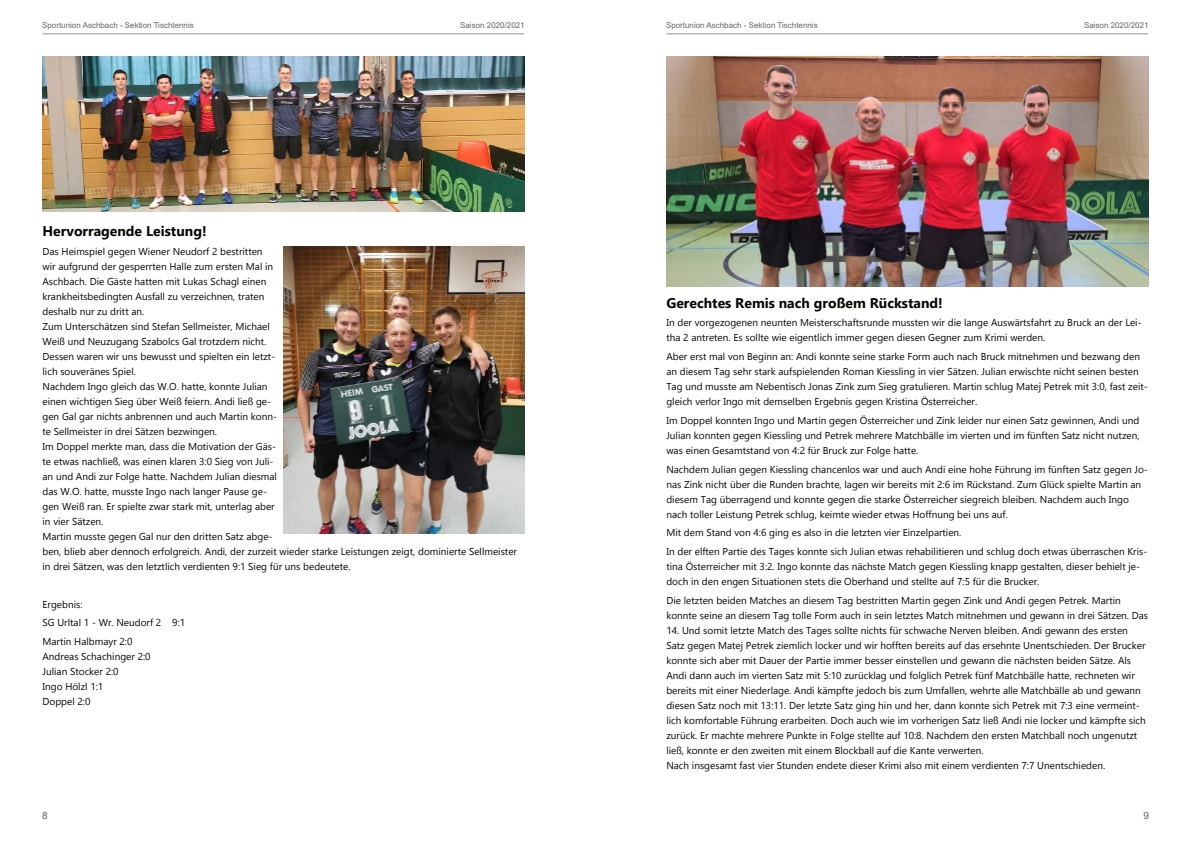
<style>
.page{position:relative;width:1191px;height:842px;background:#fff}
.page>*{position:absolute;margin:0;border:0;box-sizing:border-box;transform-origin:0 0}
.t1{font:700 14px "Gadugi";color:#080704}
.t2{font:10px/15px "Gadugi";color:#080704}
.t3{font:10px "Arial";color:#676665}
.t4{font:8px "Arial";color:#676665}
</style>
<div class="page">
<hr style="left:666px;top:34px;width:482px;height:1px;background:#929497">
<hr style="left:43px;top:34px;width:481px;height:1px;background:#929497">
<img style="left:43px;top:57px;width:481px;height:155px">
<img style="left:666px;top:57px;width:482px;height:230px">
<img style="left:283px;top:246px;width:241px;height:288px">
<p class="t4" style="left:42px;top:23px;width:153px">Sportunion Aschbach - Sektion Tischtennis</p>
<p class="t4" style="left:460px;top:23px;width:66px">Saison 2020/2021</p>
<p class="t4" style="left:666px;top:23px;width:153px">Sportunion Aschbach - Sektion Tischtennis</p>
<p class="t4" style="left:1084px;top:23px;width:66px">Saison 2020/2021</p>
<h1 class="t1" style="left:43px;top:226px;width:165px">Hervorragende Leistung!</h1>
<p class="t2" style="left:43px;top:245px;width:476px">Das Heimspiel gegen Wiener Neudorf 2 bestritten<br>wir aufgrund der gesperrten Halle zum ersten Mal in<br>Aschbach. Die Gäste hatten mit Lukas Schagl einen<br>krankheitsbedingten Ausfall zu verzeichnen, traten<br>deshalb nur zu dritt an.<br>Zum Unterschätzen sind Stefan Sellmeister, Michael<br>Weiß und Neuzugang Szabolcs Gal trotzdem nicht.<br>Dessen waren wir uns bewusst und spielten ein letzt-<br>lich souveränes Spiel.<br>Nachdem Ingo gleich das W.O. hatte, konnte Julian<br>einen wichtigen Sieg über Weiß feiern. Andi ließ ge-<br>gen Gal gar nichts anbrennen und auch Martin konn-<br>te Sellmeister in drei Sätzen bezwingen.<br>Im Doppel merkte man, dass die Motivation der Gäs-<br>te etwas nachließ, was einen klaren 3:0 Sieg von Juli-<br>an und Andi zur Folge hatte. Nachdem Julian diesmal<br>das W.O. hatte, musste Ingo nach langer Pause ge-<br>gen Weiß ran. Er spielte zwar stark mit, unterlag aber<br>in vier Sätzen.<br>Martin musste gegen Gal nur den dritten Satz abge-<br>ben, blieb aber dennoch erfolgreich. Andi, der zurzeit wieder starke Leistungen zeigt, dominierte Sellmeister in drei Sätzen, was den letztlich verdienten 9:1 Sieg für uns bedeutete.</p>
<p class="t2" style="left:43px;top:596px;width:144px;line-height:18.8px">Ergebnis:<br>SG Urltal 1 - Wr. Neudorf 2 9:1<br>Martin Halbmayr 2:0</p>
<p class="t2" style="left:43px;top:650px;width:110px">Andreas Schachinger 2:0<br>Julian Stocker 2:0<br>Ingo Hölzl 1:1<br>Doppel 2:0</p>
<h1 class="t1" style="left:666px;top:297px;width:278px">Gerechtes Remis nach großem Rückstand!</h1>
<p class="t2" style="left:666px;top:316px;width:477px">In der vorgezogenen neunten Meisterschaftsrunde mussten wir die lange Auswärtsfahrt zu Bruck an der Lei&shy;tha 2 antreten. Es sollte wie eigentlich immer gegen diesen Gegner zum Krimi werden.</p>
<p class="t2" style="left:666px;top:350px;width:483px">Aber erst mal von Beginn an: Andi konnte seine starke Form auch nach Bruck mitnehmen und bezwang den an diesem Tag sehr stark aufspielenden Roman Kiessling in vier Sätzen. Julian erwischte nicht seinen besten Tag und musste am Nebentisch Jonas Zink zum Sieg gratulieren. Martin schlug Matej Petrek mit 3:0, fast zeit&shy;gleich verlor Ingo mit demselben Ergebnis gegen Kristina Österreicher.</p>
<p class="t2" style="left:666px;top:414px;width:475px;text-align:justify">Im Doppel konnten Ingo und Martin gegen Österreicher und Zink leider nur einen Satz gewinnen, Andi und Julian konnten gegen Kiessling und Petrek mehrere Matchbälle im vierten und im fünften Satz nicht nutzen, was einen Gesamtstand von 4:2 für Bruck zur Folge hatte.</p>
<p class="t2" style="left:666px;top:462px;width:483px">Nachdem Julian gegen Kiessling chancenlos war und auch Andi eine hohe Führung im fünften Satz gegen Jo&shy;nas Zink nicht über die Runden brachte, lagen wir bereits mit 2:6 im Rückstand. Zum Glück spielte Martin an diesem Tag überragend und konnte gegen die starke Österreicher siegreich bleiben. Nachdem auch Ingo nach toller Leistung Petrek schlug, keimte wieder etwas Hoffnung bei uns auf.</p>
<p class="t2" style="left:666px;top:524px;width:482px;line-height:18.8px">Mit dem Stand von 4:6 ging es also in die letzten vier Einzelpartien.<br>In der elften Partie des Tages konnte sich Julian etwas rehabilitieren und schlug doch etwas überraschen Kris-</p>
<p class="t2" style="left:666px;top:560px;width:475px">tina Österreicher mit 3:2. Ingo konnte das nächste Match gegen Kiessling knapp gestalten, dieser behielt je&shy;doch in den engen Situationen stets die Oberhand und stellte auf 7:5 für die Brucker.</p>
<p class="t2" style="left:666px;top:594px;width:483px">Die letzten beiden Matches an diesem Tag bestritten Martin gegen Zink und Andi gegen Petrek. Martin konnte seine an diesem Tag tolle Form auch in sein letztes Match mitnehmen und gewann in drei Sätzen. Das</p>
<p class="t2" style="left:666px;top:624px;width:481px">14. Und somit letzte Match des Tages sollte nichts für schwache Nerven bleiben. Andi gewann des ersten Satz gegen Matej Petrek ziemlich locker und wir hofften bereits auf das ersehnte Unentschieden. Der Brucker konnte sich aber mit Dauer der Partie immer besser einstellen und gewann die nächsten beiden Sätze. Als Andi dann auch im vierten Satz mit 5:10 zurücklag und folglich Petrek fünf Matchbälle hatte, rechneten wir bereits mit einer Niederlage. Andi kämpfte jedoch bis zum Umfallen, wehrte alle Matchbälle ab und gewann diesen Satz noch mit 13:11. Der letzte Satz ging hin und her, dann konnte sich Petrek mit 7:3 eine vermeint&shy;lich komfortable Führung erarbeiten. Doch auch wie im vorherigen Satz ließ Andi nie locker und kämpfte sich zurück. Er machte mehrere Punkte in Folge stellte auf 10:8. Nachdem den ersten Matchball noch ungenutzt ließ, konnte er den zweiten mit einem Blockball auf die Kante verwerten.<br>Nach insgesamt fast vier Stunden endete dieser Krimi also mit einem verdienten 7:7 Unentschieden.</p>
<p class="t3" style="left:42px;top:812px;width:7px">8</p>
<p class="t3" style="left:1143px;top:812px;width:7px">9</p>
</div>
